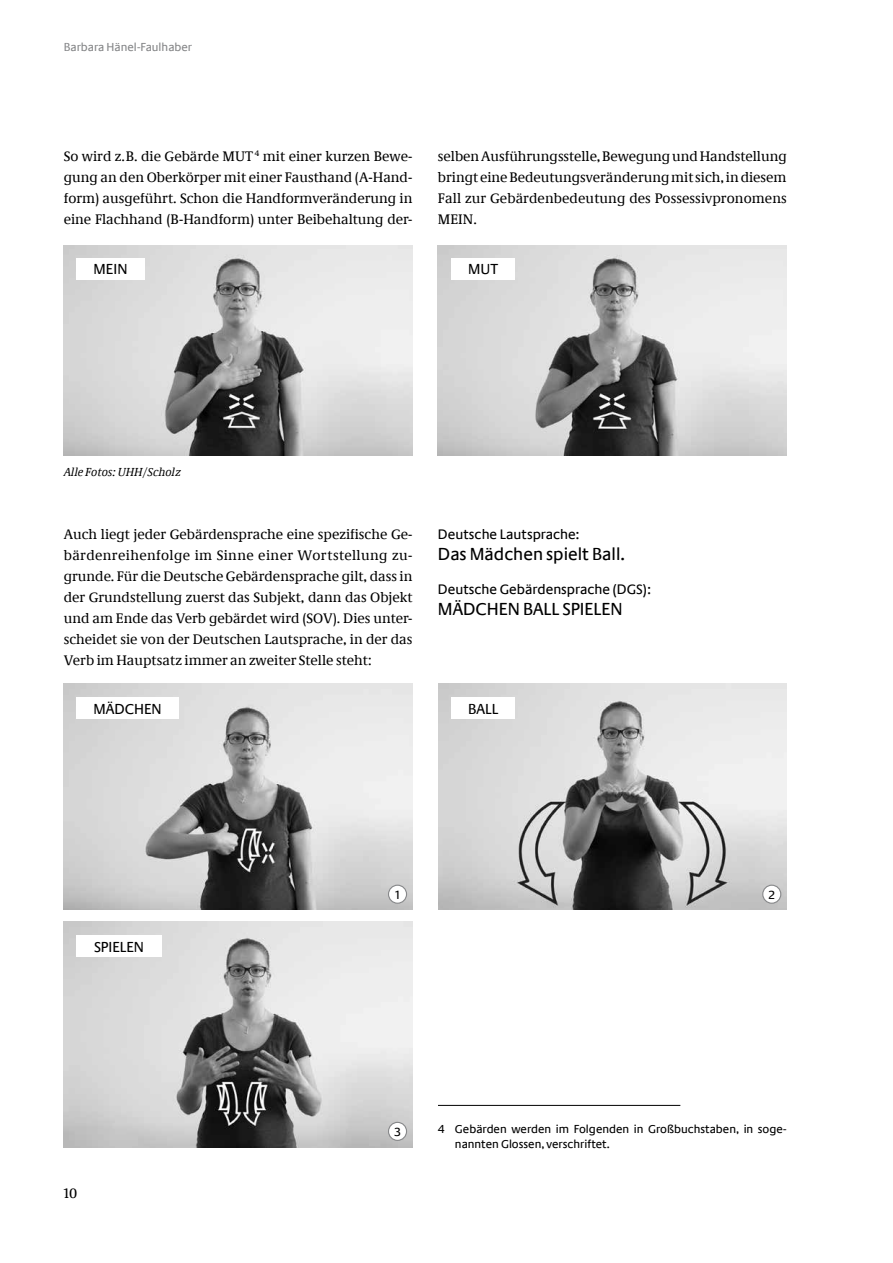
<style>
.page{position:relative;width:893px;height:1263px;background:#fff}
.page>*{position:absolute;margin:0;border:0;box-sizing:border-box;transform-origin:0 0}
.t1{font:18px "Neue Praxis";color:#000}
.t2{font:15px "Neue Praxis";color:#000}
.t3{font:14.25px/21px "Neue Demos";color:#000;text-align:justify}
.t4{font:14.25px "Neue Praxis";color:#000}
.t5{font:12.3px "Neue Praxis";color:#000}
.t6{font:12px/15px "Neue Praxis";color:#000}
.t7{font:12px "Neue Praxis";color:#87888a}
.t8{font:italic 12px "Neue Demos";color:#000}
</style>
<div class="page">
<img style="left:64px;top:684px;width:348px;height:225px">
<img style="left:438px;top:684px;width:349px;height:225px">
<img style="left:64px;top:922px;width:348px;height:225px">
<img style="left:64px;top:245px;width:348px;height:210px">
<img style="left:438px;top:245px;width:349px;height:210px">
<div style="left:77px;top:258px;width:68px;height:21px;background:#fff"></div>
<div style="left:77px;top:698px;width:102px;height:21px;background:#fff"></div>
<div style="left:77px;top:936px;width:85px;height:21px;background:#fff"></div>
<div style="left:451px;top:258px;width:64px;height:21px;background:#fff"></div>
<div style="left:451px;top:698px;width:64px;height:21px;background:#fff"></div>
<hr style="left:438px;top:1105px;width:242px;height:1px;background:#000">
<div style="left:388px;top:885px;width:19px;height:18px;background:#fff;border-radius:50%"></div>
<div style="left:388px;top:885px;width:19px;height:19px;border:1px solid #87888a;border-radius:50%"></div>
<div style="left:763px;top:885px;width:18px;height:18px;background:#fff;border-radius:50%"></div>
<div style="left:762px;top:885px;width:19px;height:19px;border:1px solid #87888a;border-radius:50%"></div>
<div style="left:388px;top:1122px;width:19px;height:18px;background:#fff;border-radius:50%"></div>
<div style="left:388px;top:1122px;width:19px;height:19px;border:1px solid #87888a;border-radius:50%"></div>
<p class="t7" style="left:64px;top:40px;width:130px">Barbara Hänel-Faulhaber</p>
<p class="t3" style="left:64px;top:146px;width:350px">So wird z.B. die Gebärde MUT <sup>4</sup> mit einer kurzen Bewe&shy;gung an den Oberkörper mit einer Fausthand (A-Hand&shy;form) ausgeführt. Schon die Handformveränderung in eine Flachhand (B-Handform) unter Beibehaltung der-</p>
<p class="t3" style="left:438px;top:146px;width:350px">selben Ausführungsstelle, Bewegung und Handstellung bringt eine Bedeutungsveränderung mit sich, in diesem Fall zur Gebärdenbedeutung des Possessivpronomens MEIN.</p>
<p class="t2" style="left:94px;top:260px;width:35px">MEIN</p>
<p class="t8" style="left:64px;top:465px;width:119px">Alle Fotos: UHH/Scholz</p>
<p class="t2" style="left:468px;top:260px;width:31px">MUT</p>
<p class="t3" style="left:64px;top:524px;width:350px">Auch liegt jeder Gebärdensprache eine spezifische Ge&shy;bärdenreihenfolge im Sinne einer Wortstellung zu&shy;grunde. Für die Deutsche Gebärdensprache gilt, dass in der Grundstellung zuerst das Subjekt, dann das Objekt und am Ende das Verb gebärdet wird (SOV). Dies unter&shy;scheidet sie von der Deutschen Lautsprache, in der das Verb im Hauptsatz immer an zweiter Stelle steht:</p>
<p class="t4" style="left:438px;top:526px;width:143px">Deutsche Lautsprache:</p>
<p class="t1" style="left:438px;top:543px;width:189px">Das Mädchen spielt Ball.</p>
<p class="t4" style="left:438px;top:580px;width:215px">Deutsche Gebärdensprache (DGS):</p>
<p class="t1" style="left:438px;top:598px;width:186px">MÄDCHEN BALL SPIELEN</p>
<p class="t2" style="left:93px;top:700px;width:70px">MÄDCHEN</p>
<p class="t2" style="left:94px;top:937px;width:52px">SPIELEN</p>
<p class="t3" style="left:64px;top:1183px;width:15px">10</p>
<p class="t2" style="left:468px;top:700px;width:32px">BALL</p>
<p class="t5" style="left:396px;top:887px;width:6px">1</p>
<p class="t5" style="left:769px;top:887px;width:8px">2</p>
<p class="t5" style="left:394px;top:1124px;width:8px">3</p>
<p class="t6" style="left:455px;top:1121px;width:333px;text-indent:-17px">4 Gebärden werden im Folgenden in Großbuchstaben, in soge&shy;nannten Glossen, verschriftet.</p>
</div>
